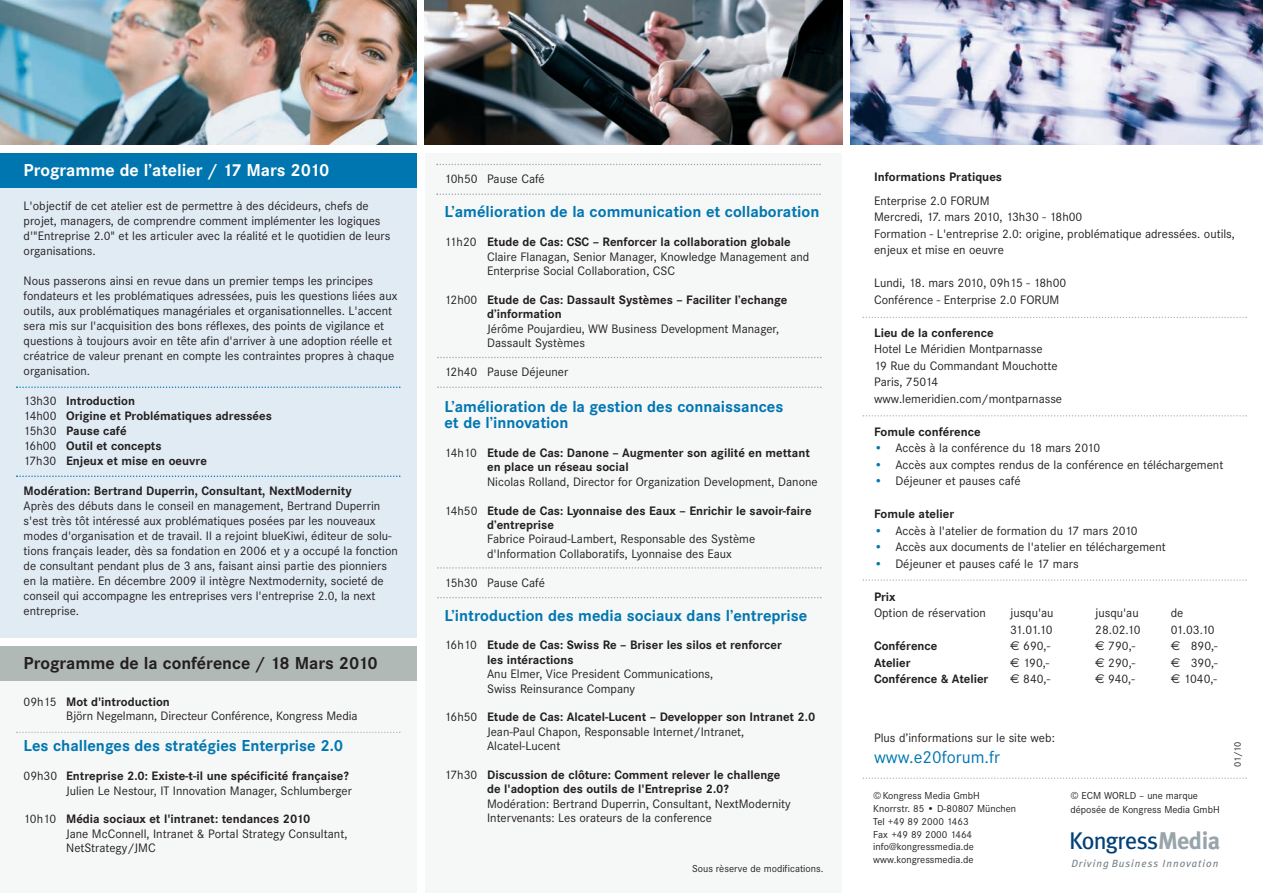
<style>
.page{position:relative;width:1263px;height:893px;background:#fff}
.page>*{position:absolute;margin:0;border:0;box-sizing:border-box;transform-origin:0 0}
.t1{font:24.15px "Meta Plus";letter-spacing:-.03em;color:#014078}
.t2{font:700 18px "Corporate S";color:#231f20}
.t3{font:700 18px "Corporate S";color:#fff}
.t4{font:18px "Corporate S";color:#0076b1}
.t5{font:700 16.5px/16.5px "Corporate S";color:#0076b1}
.t6{font:12.75px/15px "Corporate S";color:#231f20}
.t7{font:700 12.75px/14.4px "Corporate S";color:#231f20}
.t8{font:10.5px/12.8px "Corporate S";color:#231f20}
.t9{font:italic 10.5px "Meta Plus";letter-spacing:.09em;color:#77838a}
.t10{font:9.75px "Corporate S";color:#231f20}
.s1{font-weight:400}
.s2{font-weight:700}
.s3{color:#0076b1}
.s4{font-family:"Euro Sans"}
.s5{font-weight:700;color:#99a4ab}
</style>
<div class="page">
<img style="left:0;top:0;width:417px;height:145px">
<img style="left:425px;top:0;width:417px;height:145px">
<svg style="left:862px;top:777px;width:385px;height:2px"></svg>
<svg style="left:862px;top:579px;width:385px;height:2px"></svg>
<svg style="left:862px;top:317px;width:385px;height:1px"></svg>
<svg style="left:862px;top:415px;width:385px;height:2px"></svg>
<div style="left:425px;top:153px;width:417px;height:740px;background:#f6f7f7"></div>
<div style="left:0;top:657px;width:417px;height:236px;background:#f6f7f7"></div>
<div style="left:0;top:646px;width:417px;height:34px;background:#b1b9b7"></div>
<div style="left:0;top:153px;width:417px;height:485px;background:#e1ebf4"></div>
<div style="left:0;top:153px;width:417px;height:34px;background:#0076b1"></div>
<svg style="left:16px;top:475px;width:384px;height:2px"></svg>
<svg style="left:16px;top:732px;width:384px;height:1px"></svg>
<svg style="left:16px;top:386px;width:384px;height:2px"></svg>
<svg style="left:437px;top:597px;width:384px;height:1px"></svg>
<svg style="left:437px;top:357px;width:384px;height:1px"></svg>
<svg style="left:437px;top:387px;width:384px;height:1px"></svg>
<svg style="left:437px;top:567px;width:384px;height:2px"></svg>
<img style="left:850px;top:0;width:413px;height:145px">
<svg style="left:436px;top:164px;width:385px;height:1px"></svg>
<svg style="left:436px;top:193px;width:385px;height:2px"></svg>
<h2 class="t3" style="left:24px;top:159px;width:307px">Programme de l’atelier / 17 Mars 2010</h2>
<p class="t6" style="left:24px;top:198px;width:368px">L'objectif de cet atelier est de permettre à des décideurs, chefs de projet, managers, de comprendre comment implémenter les logiques d'"Entreprise 2.0" et les articuler avec la réalité et le quotidien de leurs organisations.</p>
<p class="t6" style="left:24px;top:273px;width:375px">Nous passerons ainsi en revue dans un premier temps les principes fondateurs et les problématiques adressées, puis les questions liées aux outils, aux problématiques managériales et organisationnelles. L'accent sera mis sur l'acquisition des bons réflexes, des points de vigilance et questions à toujours avoir en tête afin d'arriver à une adoption réelle et créatrice de valeur prenant en compte les contraintes propres à chaque organisation.</p>
<p class="t7" style="left:24px;top:393px;width:250px;line-height:15px"><span class="s1">13h30</span> Introduction<br><span class="s1">14h00</span> Origine et Problématiques adressées<br><span class="s1">15h30</span> Pause café<br><span class="s1">16h00</span> Outil et concepts<br><span class="s1">17h30</span> Enjeux et mise en oeuvre</p>
<p class="t7" style="left:24px;top:484px;width:330px">Modération: Bertrand Duperrin, Consultant, NextModernity</p>
<p class="t6" style="left:24px;top:498px;width:376px">Après des débuts dans le conseil en management, Bertrand Duperrin s'est très tôt intéressé aux problématiques posées par les nouveaux modes d'organisation et de travail. Il a rejoint blueKiwi, éditeur de solu&shy;tions français leader, dès sa fondation en 2006 et y a occupé la fonction de consultant pendant plus de 3 ans, faisant ainsi partie des pionniers en la matière. En décembre 2009 il intègre Nextmodernity, societé de conseil qui accompagne les entreprises vers l'entreprise 2.0, la next entreprise.</p>
<h2 class="t2" style="left:24px;top:652px;width:356px">Programme de la conférence / 18 Mars 2010</h2>
<p class="t6" style="left:66px;top:694px;width:293px;line-height:14.4px;text-indent:-43px">09h15 <span class="s2">Mot d'introduction<br></span>Björn Negelmann, Directeur Conférence, Kongress Media</p>
<p class="t5" style="left:24px;top:737px;width:321px">Les challenges des stratégies Enterprise 2.0</p>
<p class="t6" style="left:24px;top:768px;width:330px;line-height:14.4px;text-align:right">09h30 <span class="s2">Entreprise 2.0: Existe-t-il une spécificité française?<br></span>Julien Le Nestour, IT Innovation Manager, Schlumberger</p>
<p class="t6" style="left:66px;top:812px;width:283px;line-height:14.4px;text-indent:-43px">10h10 <span class="s2">Média sociaux et l'intranet: tendances 2010<br></span>Jane McConnell, Intranet &amp; Portal Strategy Consultant,<br>NetStrategy/JMC</p>
<p class="t6" style="left:445px;top:171px;width:102px">10h50 Pause Café</p>
<p class="t5" style="left:445px;top:203px;width:376px">L’amélioration de la communication et collaboration</p>
<p class="t6" style="left:487px;top:234px;width:324px;line-height:14.4px;text-indent:-43px">11h20 <span class="s2">Etude de Cas: CSC – Renforcer la collaboration globale<br></span>Claire Flanagan, Senior Manager, Knowledge Management and<br>Enterprise Social Collaboration, CSC</p>
<p class="t7" style="left:487px;top:292px;width:302px;text-indent:-43px"><span class="s1">12h00</span> Etude de Cas: Dassault Systèmes – Faciliter l’echange d’information</p>
<p class="t6" style="left:487px;top:321px;width:294px;line-height:14.4px">Jérôme Poujardieu, WW Business Development Manager,<br>Dassault Systèmes</p>
<p class="t6" style="left:445px;top:364px;width:125px">12h40 Pause Déjeuner</p>
<p class="t5" style="left:445px;top:398px;width:340px">L’amélioration de la gestion des connaissances et de l’innovation</p>
<p class="t7" style="left:487px;top:445px;width:324px;text-indent:-43px"><span class="s1">14h10</span> Etude de Cas: Danone – Augmenter son agilité en mettant en place un réseau social</p>
<p class="t6" style="left:487px;top:474px;width:332px">Nicolas Rolland, Director for Organization Development, Danone</p>
<p class="t7" style="left:487px;top:503px;width:326px;text-indent:-43px"><span class="s1">14h50</span> Etude de Cas: Lyonnaise des Eaux – Enrichir le savoir-faire d’entreprise</p>
<p class="t6" style="left:487px;top:532px;width:270px;line-height:14.4px">Fabrice Poiraud-Lambert, Responsable des Système d'Information Collaboratifs, Lyonnaise des Eaux</p>
<p class="t6" style="left:445px;top:575px;width:102px">15h30 Pause Café</p>
<p class="t5" style="left:445px;top:607px;width:364px">L’introduction des media sociaux dans l’entreprise</p>
<p class="t7" style="left:487px;top:638px;width:296px;text-indent:-43px"><span class="s1">16h10</span> Etude de Cas: Swiss Re – Briser les silos et renforcer les intéractions</p>
<p class="t6" style="left:487px;top:666px;width:228px;line-height:14.4px">Anu Elmer, Vice President Communications,<br>Swiss Reinsurance Company</p>
<p class="t6" style="left:487px;top:710px;width:330px;line-height:14.4px;text-indent:-43px">16h50 <span class="s2">Etude de Cas: Alcatel-Lucent – Developper son Intranet 2.0<br></span>Jean-Paul Chapon, Responsable Internet/Intranet,<br>Alcatel-Lucent</p>
<p class="t7" style="left:487px;top:767px;width:295px;text-indent:-43px"><span class="s1">17h30</span> Discussion de clôture: Comment relever le challenge de l'adoption des outils de l'Entreprise 2.0?</p>
<p class="t6" style="left:487px;top:796px;width:305px;line-height:14.4px">Modération: Bertrand Duperrin, Consultant, NextModernity<br>Intervenants: Les orateurs de la conference</p>
<p class="t8" style="left:692px;top:862px;width:133px">Sous rèserve de modifications.</p>
<p class="t7" style="left:874px;top:169px;width:130px">Informations Pratiques</p>
<p class="t6" style="left:874px;top:192px;width:362px;line-height:16.5px">Enterprise 2.0 FORUM<br>Mercredi, 17. mars 2010, 13h30 - 18h00<br>Formation - L'entreprise 2.0: origine, problématique adressées. outils, enjeux et mise en oeuvre</p>
<p class="t6" style="left:874px;top:275px;width:194px;line-height:16.5px">Lundi, 18. mars 2010, 09h15 - 18h00<br>Conférence - Enterprise 2.0 FORUM</p>
<p class="t7" style="left:874px;top:325px;width:121px">Lieu de la conference</p>
<p class="t6" style="left:874px;top:341px;width:190px;line-height:16.5px">Hotel Le Méridien Montparnasse<br>19 Rue du Commandant Mouchotte<br>Paris, 75014 www.lemeridien.com/montparnasse</p>
<p class="t7" style="left:874px;top:424px;width:108px">Fomule conférence</p>
<p class="t6" style="left:874px;top:440px;width:228px"><span class="s3">•</span> Accès à la conférence du 18 mars 2010</p>
<p class="t6" style="left:874px;top:457px;width:351px"><span class="s3">•</span> Accès aux comptes rendus de la conférence en téléchargement</p>
<p class="t6" style="left:874px;top:473px;width:148px"><span class="s3">•</span> Déjeuner et pauses café</p>
<p class="t7" style="left:874px;top:507px;width:82px">Fomule atelier</p>
<p class="t6" style="left:874px;top:523px;width:265px"><span class="s3">•</span> Accès à l'atelier de formation du 17 mars 2010</p>
<p class="t6" style="left:874px;top:539px;width:293px"><span class="s3">•</span> Accès aux documents de l'atelier en téléchargement</p>
<p class="t6" style="left:874px;top:556px;width:206px"><span class="s3">•</span> Déjeuner et pauses café le 17 mars</p>
<p class="t7" style="left:874px;top:589px;width:23px">Prix</p>
<p class="t6" style="left:874px;top:605px;width:113px">Option de réservation</p>
<p class="t6" style="left:1010px;top:605px;width:45px">jusqu'au</p>
<p class="t6" style="left:1095px;top:605px;width:45px">jusqu'au</p>
<p class="t6" style="left:1171px;top:605px;width:14px">de</p>
<p class="t6" style="left:1010px;top:622px;width:44px">31.01.10</p>
<p class="t6" style="left:1095px;top:622px;width:47px">28.02.10</p>
<p class="t6" style="left:1171px;top:622px;width:46px">01.03.10</p>
<p class="t7" style="left:874px;top:639px;width:65px">Conférence</p>
<p class="t6" style="left:1010px;top:638px;width:41px"><span class="s4">€</span> 690,-</p>
<p class="t6" style="left:1095px;top:638px;width:41px"><span class="s4">€</span> 790,-</p>
<p class="t6" style="left:1171px;top:638px;width:49px"><span class="s4">€</span> 890,-</p>
<p class="t7" style="left:874px;top:655px;width:38px">Atelier</p>
<p class="t6" style="left:1010px;top:655px;width:41px"><span class="s4">€</span> 190,-</p>
<p class="t6" style="left:1095px;top:655px;width:41px"><span class="s4">€</span> 290,-</p>
<p class="t6" style="left:1171px;top:655px;width:49px"><span class="s4">€</span> 390,-</p>
<p class="t7" style="left:874px;top:672px;width:116px">Conférence &amp; Atelier</p>
<p class="t6" style="left:1010px;top:671px;width:41px"><span class="s4">€</span> 840,-</p>
<p class="t6" style="left:1095px;top:671px;width:41px"><span class="s4">€</span> 940,-</p>
<p class="t6" style="left:1171px;top:671px;width:48px"><span class="s4">€</span> 1040,-</p>
<p class="t6" style="left:874px;top:730px;width:182px">Plus d’informations sur le site web:</p>
<h2 class="t4" style="left:874px;top:746px;width:128px">www.e20forum.fr</h2>
<p class="t8" style="left:873px;top:789px;width:144px">©Kongress Media GmbH<br>Knorrstr. 85 • D-80807 München<br>Tel +49 89 2000 1463<br>Fax +49 89 2000 1464 info@kongressmedia.de www.kongressmedia.de</p>
<p class="t8" style="left:1070px;top:789px;width:151px;line-height:13.5px">© ECM WORLD – une marque déposée de Kongress Media GmbH</p>
<h1 class="t1" style="left:1069px;top:826px;width:153px">Kongress<span class="s5">Media</span></h1>
<p class="t9" style="left:1071px;top:857px;width:149px">Driving Business Innovation</p>
<p class="t10" style="left:1232px;top:767px;width:27px;rotate:-90deg">01/10</p>
</div>
